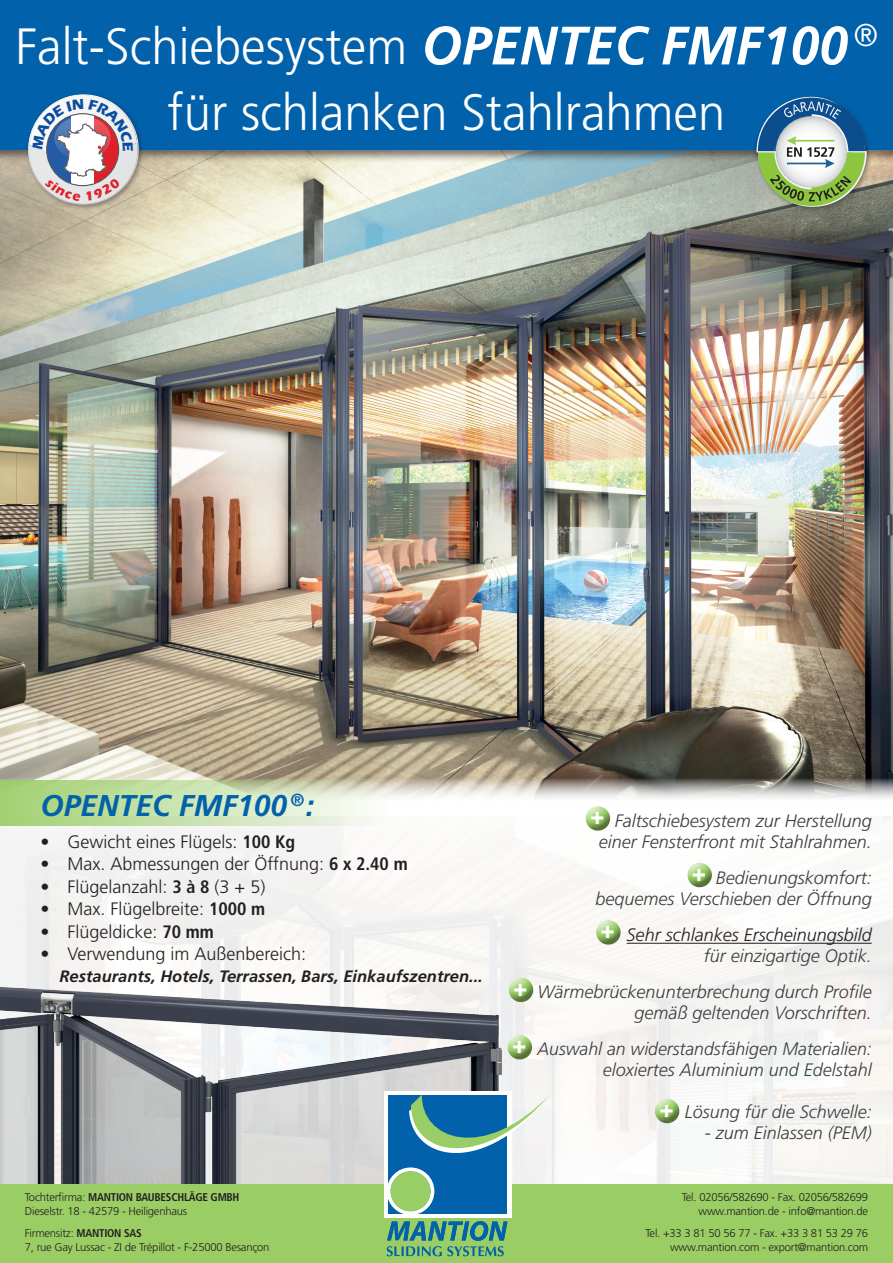
<style>
.page{position:relative;width:893px;height:1263px;background:#fff}
.page>*{position:absolute;margin:0;border:0;box-sizing:border-box;transform-origin:0 0}
.t1{font:300 51px/66px "Frutiger LT";color:#fff;text-align:center;scale:.96 1}
.t2{font:italic 700 30px "Frutiger LT";color:#0161aa}
.t3{font:900 24px "Frutiger LT";color:#fff}
.t4{font:italic 300 18px/21px "Frutiger LT";color:#3e3e3f;text-align:right}
.t5{font:300 18px "Frutiger LT";color:#231f20}
.t6{font:italic 300 18px "Frutiger LT";color:#231f20}
.t7{font:italic 700 16.5px "Frutiger LT";color:#231f20}
.t8{font:300 11.25px/13.5px "Frutiger LT";letter-spacing:-.02em;color:#231f20}
.s1{font-weight:700;font-style:italic;font-size:54px}
.s2{font-weight:700;font-stretch:condensed}
</style>
<div class="page">
<img style="left:0;top:163px;width:893px;height:636px">
<div style="left:0;top:0;width:893px;height:163px;background:#231f20;opacity:.6"></div>
<div style="left:0;top:0;width:893px;height:149px;background:#0161aa"></div>
<svg style="left:0;top:780px;width:388px;height:46px;background:#c9e0ae"></svg>
<img style="left:0;top:986px;width:524px;height:198px">
<hr style="left:627px;top:943px;width:245px;height:1px;background:#231f20">
<div style="left:584px;top:803px;width:29px;height:21px;background:#fff;opacity:.75"></div>
<div style="left:584px;top:809px;width:29px;height:23px;background:#231f20;opacity:.5"></div>
<div style="left:595px;top:917px;width:28px;height:21px;background:#fff;opacity:.75"></div>
<div style="left:595px;top:923px;width:28px;height:23px;background:#231f20;opacity:.5"></div>
<div style="left:686px;top:860px;width:28px;height:20px;background:#fff;opacity:.75"></div>
<div style="left:686px;top:865px;width:28px;height:23px;background:#231f20;opacity:.5"></div>
<div style="left:508px;top:975px;width:28px;height:20px;background:#fff;opacity:.75"></div>
<div style="left:508px;top:980px;width:28px;height:23px;background:#231f20;opacity:.5"></div>
<div style="left:506px;top:1032px;width:28px;height:20px;background:#fff;opacity:.75"></div>
<div style="left:506px;top:1037px;width:28px;height:23px;background:#231f20;opacity:.5"></div>
<div style="left:654px;top:1096px;width:28px;height:20px;background:#fff;opacity:.75"></div>
<div style="left:654px;top:1101px;width:28px;height:23px;background:#231f20;opacity:.5"></div>
<div style="left:26px;top:92px;width:119px;height:119px;background:#231f20;opacity:.4"></div>
<div style="left:753px;top:94px;width:122px;height:120px;background:#231f20;opacity:.4"></div>
<img style="left:752px;top:95px;width:113px;height:69px">
<img style="left:758px;top:140px;width:114px;height:69px">
<svg style="left:756px;top:96px;width:111px;height:112px"></svg>
<div style="left:0;top:1184px;width:893px;height:79px;background:#9bcd65"></div>
<div style="left:384px;top:1091px;width:127px;height:127px;background:#fff"></div>
<svg style="left:388px;top:1095px;width:162px;height:120px"></svg>
<div style="left:390px;top:1171px;width:41px;height:40px;background:#99cd65;border-radius:50%"></div>
<svg style="left:387px;top:1221px;width:120px;height:35px"></svg>
<svg style="left:28px;top:94px;width:111px;height:111px"></svg>
<h1 class="t1" style="left:16px;top:15px;width:899px">Falt-Schiebesystem <span class="s1">OPENTEC FMF100</span> <sup>® </sup>für schlanken Stahlrahmen</h1>
<h2 class="t2" style="left:40px;top:788px;width:275px">OPENTEC FMF100 <sup>®</sup>:</h2>
<p class="t5" style="left:40px;top:831px;width:256px">• Gewicht eines Flügels: <span class="s2">100 Kg</span></p>
<p class="t5" style="left:40px;top:854px;width:369px">• Max. Abmessungen der Öffnung: <span class="s2">6 x 2.40 m</span></p>
<p class="t5" style="left:40px;top:876px;width:226px">• Flügelanzahl: <span class="s2">3 à 8</span> (3 + 5)</p>
<p class="t5" style="left:40px;top:899px;width:226px">• Max. Flügelbreite: <span class="s2">1000 m</span></p>
<p class="t5" style="left:40px;top:921px;width:175px">• Flügeldicke: <span class="s2">70 mm</span></p>
<p class="t5" style="left:40px;top:944px;width:267px">• Verwendung im Außenbereich:</p>
<p class="t7" style="left:60px;top:966px;width:425px">Restaurants, Hotels, Terrassen, Bars, Einkaufszentren...</p>
<p class="t8" style="left:25px;top:1191px;width:216px">Tochterfirma: <span class="s2">MANTION BAUBESCHLÄGE GMBH<br></span>Dieselstr. 18 - 42579 - Heiligenhaus</p>
<p class="t8" style="left:25px;top:1227px;width:246px">Firmensitz: <span class="s2">MANTION SAS<br></span>7, rue Gay Lussac - ZI de Trépillot - F-25000 Besançon</p>
<h3 class="t3" style="left:513px;top:973px;width:16px">+</h3>
<h3 class="t3" style="left:512px;top:1030px;width:16px">+</h3>
<h3 class="t3" style="left:590px;top:801px;width:16px">+</h3>
<p class="t4" style="left:599px;top:811px;width:274px">Faltschiebesystem zur Herstellung einer Fensterfront mit Stahlrahmen.</p>
<p class="t4" style="left:595px;top:868px;width:278px">Bedienungskomfort:<br>bequemes Verschieben der Öffnung</p>
<p class="t6" style="left:627px;top:925px;width:247px">Sehr schlankes Erscheinungsbild</p>
<p class="t4" style="left:538px;top:938px;width:336px;line-height:36px">für einzigartige Optik.<br>Wärmebrückenunterbrechung durch Profile</p>
<p class="t4" style="left:537px;top:995px;width:336px;line-height:36px">gemäß geltenden Vorschriften.<br>Auswahl an widerstandsfähigen Materialien:</p>
<p class="t4" style="left:603px;top:1060px;width:271px">eloxiertes Aluminium und Edelstahl</p>
<p class="t4" style="left:685px;top:1102px;width:189px">Lösung für die Schwelle:</p>
<p class="t4" style="left:705px;top:1123px;width:169px">- zum Einlassen (PEM)</p>
<h3 class="t3" style="left:692px;top:858px;width:16px">+</h3>
<h3 class="t3" style="left:601px;top:915px;width:16px">+</h3>
<h3 class="t3" style="left:659px;top:1094px;width:16px">+</h3>
<p class="t8" style="left:682px;top:1191px;width:188px;text-align:right">Tel. 02056/582690 - Fax. 02056/582699 www.mantion.de - info@mantion.de</p>
<p class="t8" style="left:645px;top:1227px;width:224px;text-align:right">Tel. +33 3 81 50 56 77 - Fax. +33 3 81 53 29 76 www.mantion.com - export@mantion.com</p>
</div>
